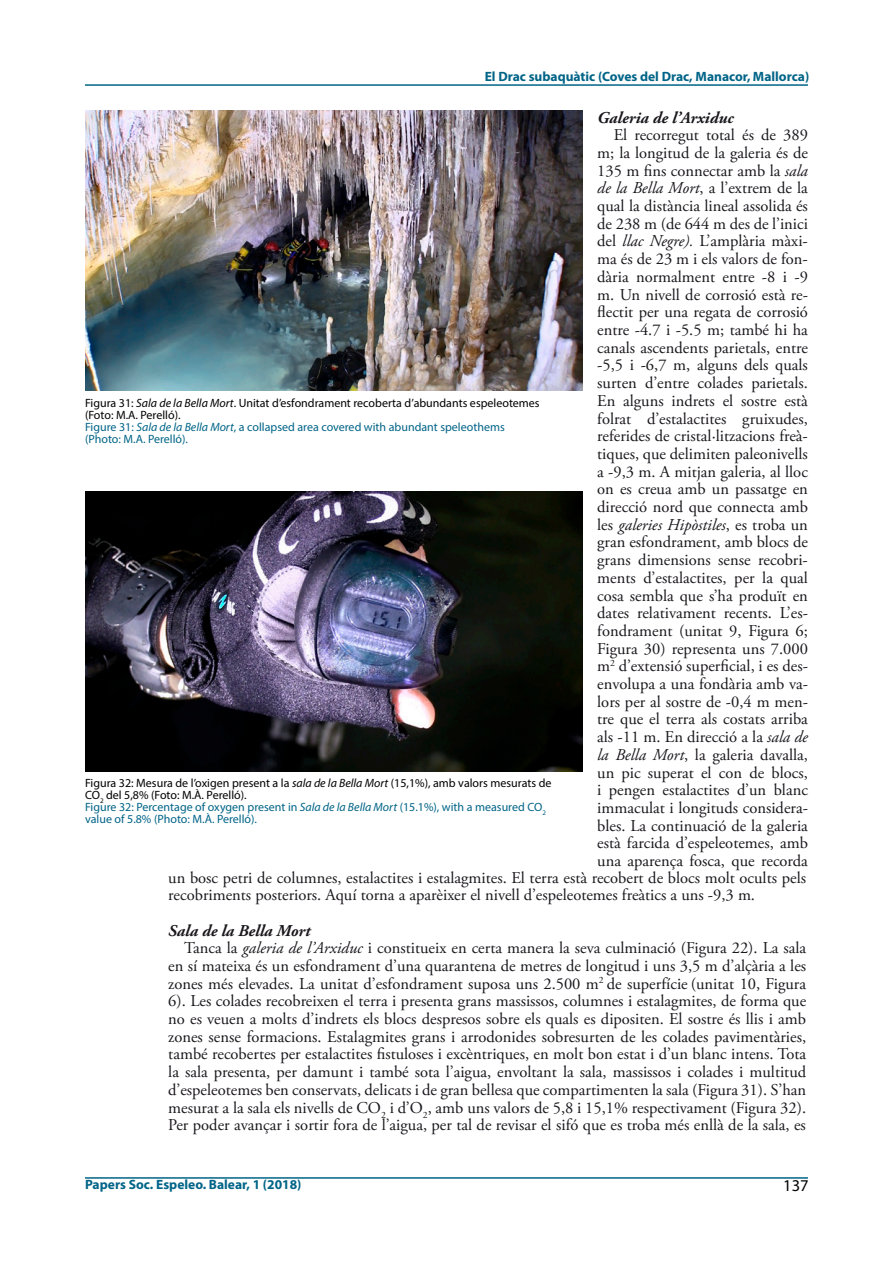
<style>
.page{position:relative;width:893px;height:1263px;background:#fff}
.page>*{position:absolute;margin:0;border:0;box-sizing:border-box;transform-origin:0 0}
.t1{font:16.5px "Adobe Garamond Pro";color:#1a171c}
.t2{font:italic 700 16.5px "Adobe Garamond Pro";color:#1a171c}
.t3{font:italic 16.5px "Adobe Garamond Pro";color:#1a171c}
.t4{font:16.5px "Myriad Pro";color:#010000}
.t5{font:700 13.5px "Myriad Pro";color:#006487}
.t6{font:12px/12px "Myriad Pro";color:#010000}
.s1{font-style:italic}
.s2{font-style:normal}
.s3{color:#006487}
.s4{font-style:italic;color:#006487}
</style>
<div class="page">
<img style="left:85px;top:111px;width:498px;height:279px">
<img style="left:85px;top:492px;width:498px;height:279px">
<hr style="left:85px;top:84px;width:723px;height:2px;background:#006487">
<hr style="left:85px;top:1177px;width:723px;height:2px;background:#006487">
<p class="t5" style="left:485px;top:67px;width:326px">El Drac subaquàtic (Coves del Drac, Manacor, Mallorca)</p>
<p class="t2" style="left:597px;top:108px;width:138px">Galeria de l’Arxiduc</p>
<p class="t1" style="left:614px;top:125px;width:196px">El recorregut total és de 389</p>
<p class="t1" style="left:597px;top:143px;width:212px">m; la longitud de la galeria és de</p>
<p class="t1" style="left:597px;top:160px;width:212px">135 m fins connectar amb la <span class="s1">sala</span></p>
<p class="t1" style="left:597px;top:178px;width:212px"><span class="s1">de la Bella Mort</span>, a l’extrem de la</p>
<p class="t1" style="left:597px;top:196px;width:212px">qual la distància lineal assolida és</p>
<p class="t1" style="left:597px;top:214px;width:212px">de 238 m (de 644 m des de l’inici</p>
<p class="t1" style="left:597px;top:231px;width:212px">del <span class="s1">llac Negre).</span> L’amplària màxi-</p>
<p class="t1" style="left:597px;top:249px;width:212px">ma és de 23 m i els valors de fon-</p>
<p class="t1" style="left:597px;top:267px;width:212px">dària normalment entre -8 i -9</p>
<p class="t1" style="left:597px;top:284px;width:212px">m. Un nivell de corrosió està re-</p>
<p class="t1" style="left:597px;top:302px;width:212px">flectit per una regata de corrosió</p>
<p class="t1" style="left:597px;top:320px;width:212px">entre -4.7 i -5.5 m; també hi ha</p>
<p class="t1" style="left:597px;top:338px;width:212px">canals ascendents parietals, entre</p>
<p class="t1" style="left:597px;top:355px;width:212px">-5,5 i -6,7 m, alguns dels quals</p>
<p class="t1" style="left:597px;top:373px;width:212px">surten d’entre colades parietals.</p>
<p class="t1" style="left:597px;top:391px;width:212px">En alguns indrets el sostre està</p>
<p class="t1" style="left:597px;top:408px;width:212px">folrat d’estalactites gruixudes,</p>
<p class="t1" style="left:597px;top:426px;width:212px">referides de cristal·litzacions freà-</p>
<p class="t1" style="left:597px;top:444px;width:212px">tiques, que delimiten paleonivells</p>
<p class="t1" style="left:597px;top:461px;width:212px">a -9,3 m. A mitjan galeria, al lloc</p>
<p class="t1" style="left:597px;top:479px;width:212px">on es creua amb un passatge en</p>
<p class="t1" style="left:597px;top:497px;width:212px">direcció nord que connecta amb</p>
<p class="t3" style="left:597px;top:515px;width:212px"><span class="s2">les</span> galeries Hipòstiles<span class="s2">, es troba un</span></p>
<p class="t1" style="left:597px;top:532px;width:212px">gran esfondrament, amb blocs de</p>
<p class="t1" style="left:597px;top:550px;width:212px">grans dimensions sense recobri-</p>
<p class="t1" style="left:597px;top:568px;width:212px">ments d’estalactites, per la qual</p>
<p class="t1" style="left:597px;top:585px;width:212px">cosa sembla que s’ha produït en</p>
<p class="t1" style="left:597px;top:603px;width:212px">dates relativament recents. L’es-</p>
<p class="t1" style="left:597px;top:621px;width:212px">fondrament (unitat 9, Figura 6;</p>
<p class="t1" style="left:597px;top:639px;width:212px">Figura 30) representa uns 7.000</p>
<p class="t1" style="left:597px;top:656px;width:212px">m<sup>2</sup> d’extensió superficial, i es des-</p>
<p class="t1" style="left:597px;top:674px;width:212px">envolupa a una fondària amb va-</p>
<p class="t1" style="left:597px;top:691px;width:212px">lors per al sostre de -0,4 m men-</p>
<p class="t1" style="left:597px;top:709px;width:212px">tre que el terra als costats arriba</p>
<p class="t1" style="left:597px;top:727px;width:212px">als -11 m. En direcció a la <span class="s1">sala de</span></p>
<p class="t1" style="left:597px;top:745px;width:212px"><span class="s1">la Bella Mort</span>, la galeria davalla,</p>
<p class="t1" style="left:597px;top:762px;width:212px">un pic superat el con de blocs,</p>
<p class="t1" style="left:597px;top:780px;width:212px">i pengen estalactites d’un blanc</p>
<p class="t1" style="left:597px;top:798px;width:212px">immaculat i longituds considera-</p>
<p class="t1" style="left:597px;top:815px;width:212px">bles. La continuació de la galeria</p>
<p class="t1" style="left:597px;top:833px;width:212px">està farcida d’espeleotemes, amb</p>
<p class="t1" style="left:597px;top:851px;width:212px">una aparença fosca, que recorda</p>
<p class="t1" style="left:168px;top:867px;width:639px">un bosc petri de columnes, estalactites i estalagmites. El terra està recobert de blocs molt ocults pels</p>
<p class="t1" style="left:168px;top:885px;width:588px">recobriments posteriors. Aquí torna a aparèixer el nivell d’espeleotemes freàtics a uns -9,3 m.</p>
<p class="t2" style="left:168px;top:921px;width:144px">Sala de la Bella Mort</p>
<p class="t1" style="left:184px;top:938px;width:624px">Tanca la <span class="s1">galeria de l’Arxiduc</span> i constitueix en certa manera la seva culminació (Figura 22). La sala</p>
<p class="t1" style="left:168px;top:956px;width:639px">en sí mateixa és un esfondrament d’una quarantena de metres de longitud i uns 3,5 m d’alçària a les</p>
<p class="t1" style="left:168px;top:973px;width:639px">zones més elevades. La unitat d’esfondrament suposa uns 2.500 m<sup>2</sup> de superfície (unitat 10, Figura</p>
<p class="t1" style="left:168px;top:991px;width:639px">6). Les colades recobreixen el terra i presenta grans massissos, columnes i estalagmites, de forma que</p>
<p class="t1" style="left:168px;top:1009px;width:639px">no es veuen a molts d’indrets els blocs despresos sobre els quals es dipositen. El sostre és llis i amb</p>
<p class="t1" style="left:168px;top:1027px;width:639px">zones sense formacions. Estalagmites grans i arrodonides sobresurten de les colades pavimentàries,</p>
<p class="t1" style="left:168px;top:1044px;width:639px">també recobertes per estalactites fistuloses i excèntriques, en molt bon estat i d’un blanc intens. Tota</p>
<p class="t1" style="left:168px;top:1062px;width:639px">la sala presenta, per damunt i també sota l’aigua, envoltant la sala, massissos i colades i multitud</p>
<p class="t1" style="left:168px;top:1080px;width:639px">d’espeleotemes ben conservats, delicats i de gran bellesa que compartimenten la sala (Figura 31). S’han</p>
<p class="t1" style="left:168px;top:1097px;width:639px">mesurat a la sala els nivells de CO<sub>2</sub> i d’O<sub>2</sub>, amb uns valors de 5,8 i 15,1% respectivament (Figura 32).</p>
<p class="t1" style="left:168px;top:1115px;width:639px">Per poder avançar i sortir fora de l’aigua, per tal de revisar el sifó que es troba més enllà de la sala, es</p>
<p class="t6" style="left:85px;top:396px;width:456px">Figura 31: <span class="s1">Sala de la Bella Mort</span>. Unitat d’esfondrament recoberta d’abundants espeleotemes (Foto: M.A. Perelló).<br><span class="s3">Figure 31:</span> <span class="s4">Sala de la Bella Mort</span><span class="s3">, a collapsed area covered with abundant speleothems (Photo: M.A. Perelló).</span></p>
<p class="t6" style="left:85px;top:777px;width:468px">Figura 32: Mesura de l’oxigen present a la <span class="s1">sala de la Bella Mort</span> (15,1%), amb valors mesurats de CO<sub>2</sub> del 5,8% (Foto: M.À. Perelló).<br><span class="s3">Figure 32: Percentage of oxygen present in</span> <span class="s4">Sala de la Bella Mort</span> <span class="s3">(15.1%), with a measured CO</span><sub>2 </sub><span class="s3">value of 5.8% (Photo: M.À. Perelló).</span></p>
<p class="t5" style="left:85px;top:1176px;width:218px">Papers Soc. Espeleo. Balear, 1 (2018)</p>
<p class="t4" style="left:783px;top:1175px;width:27px">137</p>
</div>
